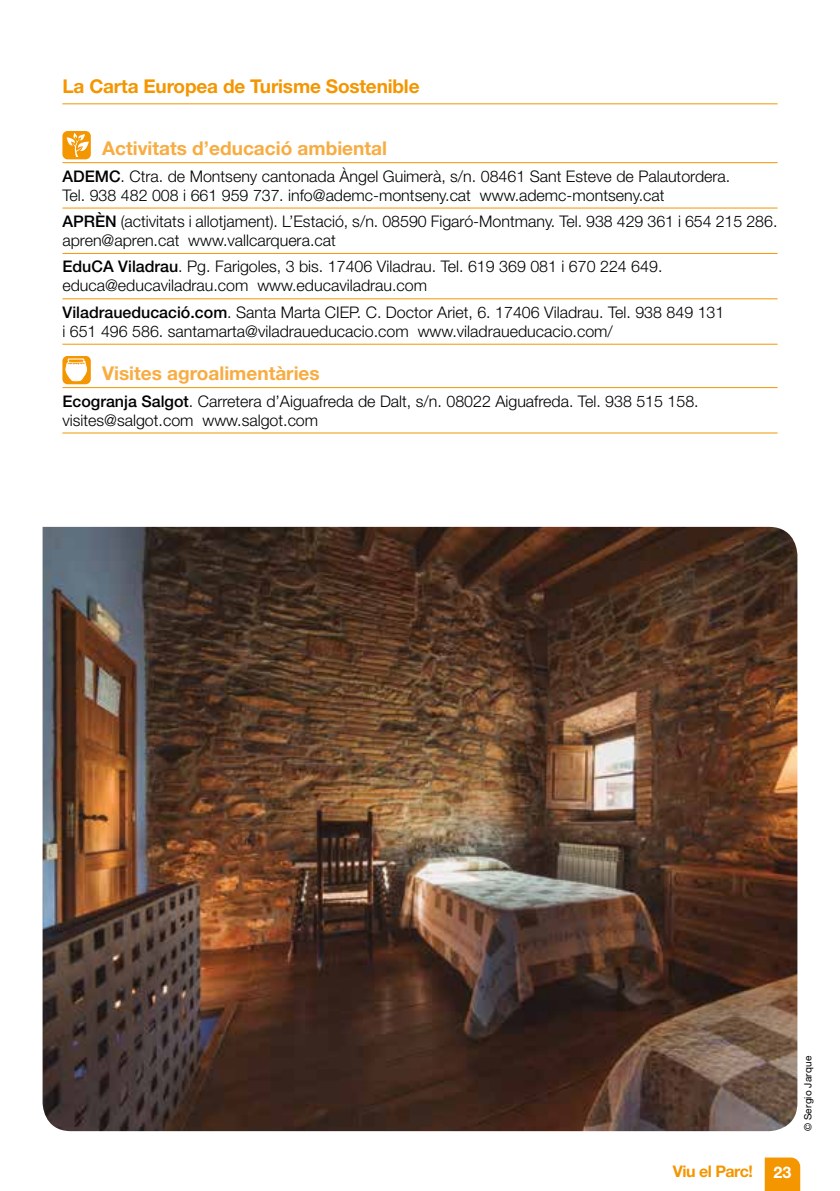
<style>
.page{position:relative;width:840px;height:1191px;background:#fff}
.page>*{position:absolute;margin:0;border:0;box-sizing:border-box;transform-origin:0 0}
.t1{font:700 19px "Helvetica Neue LT Std";color:#f8ac41}
.t2{font:700 19px "Helvetica Neue LT Std";letter-spacing:-.01em;color:#f49600}
.t3{font:300 16px/19px "Helvetica Neue LT Std";color:#000}
.t4{font:700 16px "Helvetica Neue LT Std";letter-spacing:-.03em;color:#f49600}
.t5{font:700 16px "Helvetica Neue LT Std";color:#fff}
.t6{font:10px "Helvetica Neue LT Std";letter-spacing:.02em;color:#000}
.s1{font-weight:500}
</style>
<div class="page">
<svg style="left:764px;top:1157px;width:35px;height:34px"></svg>
<hr style="left:62px;top:162px;width:715px;height:1px;background:#f49600">
<hr style="left:62px;top:207px;width:715px;height:1px;background:#f49600">
<hr style="left:62px;top:253px;width:715px;height:1px;background:#f49600">
<hr style="left:62px;top:298px;width:715px;height:1px;background:#f49600">
<hr style="left:62px;top:344px;width:715px;height:1px;background:#f49600">
<hr style="left:62px;top:387px;width:715px;height:1px;background:#f49600">
<hr style="left:62px;top:432px;width:715px;height:1px;background:#f49600">
<hr style="left:62px;top:103px;width:715px;height:1px;background:#f49600">
<div style="left:62px;top:131px;width:29px;height:28px;background:#f49600;border-radius:5px"></div>
<svg style="left:67px;top:133px;width:22px;height:24px"></svg>
<img style="left:43px;top:527px;width:754px;height:604px">
<div style="left:62px;top:356px;width:29px;height:28px;background:#f49600;border-radius:5px"></div>
<svg style="left:66px;top:358px;width:21px;height:23px"></svg>
<p class="t2" style="left:62px;top:74px;width:358px">La Carta Europea de Turisme Sostenible</p>
<p class="t1" style="left:102px;top:137px;width:286px">Activitats d’educació ambiental</p>
<p class="t3" style="left:62px;top:166px;width:669px"><span class="s1">ADEMC</span>. Ctra. de Montseny cantonada Àngel Guimerà, s/n. 08461 Sant Esteve de Palautordera.<br>Tel. 938 482 008 i 661 959 737. info@ademc-montseny.cat www.ademc-montseny.cat</p>
<p class="t3" style="left:62px;top:212px;width:716px"><span class="s1">APRÈN</span> (activitats i allotjament). L’Estació, s/n. 08590 Figaró-Montmany. Tel. 938 429 361 i 654 215 286. apren@apren.cat www.vallcarquera.cat</p>
<p class="t3" style="left:62px;top:257px;width:601px"><span class="s1">EduCA Viladrau</span>. Pg. Farigoles, 3 bis. 17406 Viladrau. Tel. 619 369 081 i 670 224 649. educa@educaviladrau.com www.educaviladrau.com</p>
<p class="t3" style="left:62px;top:302px;width:663px"><span class="s1">Viladraueducació.com</span>. Santa Marta CIEP. C. Doctor Ariet, 6. 17406 Viladrau. Tel. 938 849 131 i 651 496 586. santamarta@viladraueducacio.com www.viladraueducacio.com/</p>
<p class="t1" style="left:102px;top:362px;width:219px">Visites agroalimentàries</p>
<p class="t3" style="left:62px;top:391px;width:637px"><span class="s1">Ecogranja Salgot</span>. Carretera d’Aiguafreda de Dalt, s/n. 08022 Aiguafreda. Tel. 938 515 158. visites@salgot.com www.salgot.com</p>
<p class="t6" style="left:801px;top:1131px;width:77px;rotate:-90deg">© Sergio Jarque</p>
<p class="t4" style="left:672px;top:1161px;width:82px">Viu el Parc!</p>
<p class="t5" style="left:773px;top:1162px;width:19px">23</p>
</div>
